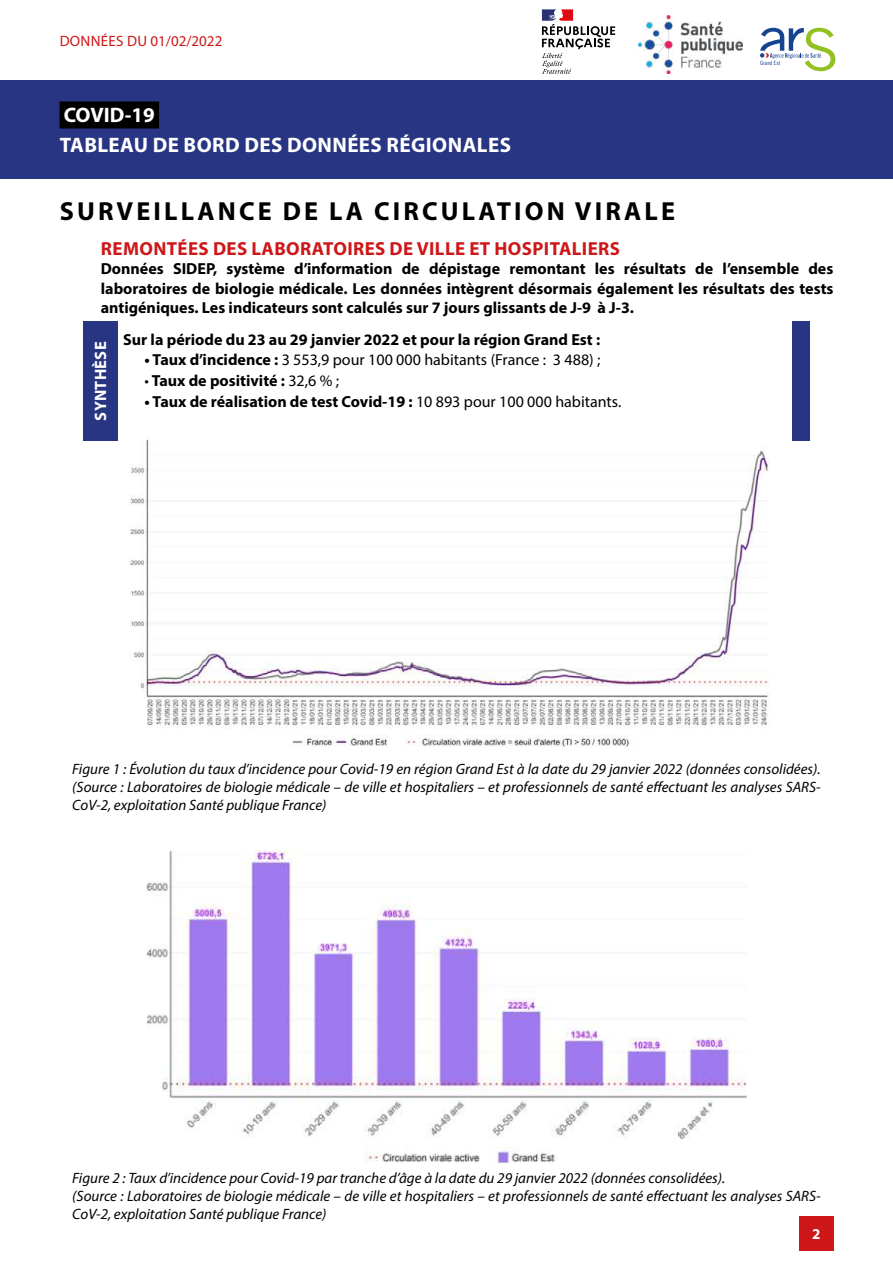
<style>
.page{position:relative;width:893px;height:1263px;background:#fff}
.page>*{position:absolute;margin:0;border:0;box-sizing:border-box;transform-origin:0 0}
.t1{font:700 26.25px "Myriad Pro";letter-spacing:.12em;color:#000}
.t2{font:700 21px/29.4px "Myriad Pro";letter-spacing:.02em;color:#fff}
.t3{font:700 18.9px "Myriad Pro";letter-spacing:.02em;color:#cd1719}
.t4{font:700 16.5px "Myriad Pro";letter-spacing:.02em;color:#fff}
.t5{font:700 16.05px/19.2px "Myriad Pro";color:#000;text-align:justify}
.t6{font:16.05px "Myriad Pro";color:#000}
.t7{font:italic 15px/18px "Myriad Pro";color:#000;text-align:justify}
.t8{font:15px "Myriad Pro";letter-spacing:.02em;color:#cd1719}
.t9{font:700 15px "Myriad Pro";color:#fff}
.t10{font:5.85px "Trade Gothic LT Std Cn 18";color:#154390}
.s1{font-weight:700}
.s2{font-weight:400}
</style>
<div class="page">
<div style="left:0;top:80px;width:893px;height:99px;background:#283583"></div>
<div style="left:60px;top:101px;width:99px;height:27px;background:#000"></div>
<div style="left:799px;top:1216px;width:34px;height:34px;background:#cd1719"></div>
<img style="left:638px;top:15px;width:104px;height:59px">
<svg style="left:760px;top:28px;width:75px;height:43px"></svg>
<svg style="left:542px;top:9px;width:73px;height:65px"></svg>
<img style="left:129px;top:439px;width:640px;height:308px">
<img style="left:147px;top:851px;width:599px;height:312px">
<div style="left:83px;top:321px;width:34px;height:120px;background:#283583"></div>
<div style="left:793px;top:321px;width:17px;height:120px;background:#283583"></div>
<p class="t8" style="left:60px;top:31px;width:164px">DONNÉES DU 01/02/2022</p>
<h2 class="t2" style="left:60px;top:100px;width:453px">COVID-19<br>TABLEAU DE BORD DES DONNÉES RÉGIONALES</h2>
<p class="t10" style="left:760px;top:59px;width:22px">Grand Est</p>
<h1 class="t1" style="left:60px;top:194px;width:617px">SURVEILLANCE DE LA CIRCULATION VIRALE</h1>
<p class="t3" style="left:101px;top:237px;width:520px">REMONTÉES DES LABORATOIRES DE VILLE ET HOSPITALIERS</p>
<p class="t5" style="left:101px;top:259px;width:734px">Données SIDEP, système d’information de dépistage remontant les résultats de l’ensemble des laboratoires de biologie médicale. Les données intègrent désormais également les résultats des tests antigéniques. Les indicateurs sont calculés sur 7 jours glissants de J-9 à J-3.</p>
<p class="t5" style="left:123px;top:329px;width:478px">Sur la période du 23 au 29 janvier 2022 et pour la région Grand Est :</p>
<p class="t6" style="left:145px;top:350px;width:457px"><span class="s1">• Taux d’incidence :</span> 3 553,9 pour 100 000 habitants (France : 3 488) ;</p>
<p class="t5" style="left:145px;top:370px;width:196px"><span class="s2">•</span> Taux de positivité : <span class="s2">32,6 % ;</span></p>
<p class="t5" style="left:145px;top:391px;width:478px">• Taux de réalisation de test Covid-19 : <span class="s2">10 893 pour 100 000 habitants.</span></p>
<p class="t4" style="left:90px;top:421px;width:81px;rotate:-90deg">SYNTHÈSE</p>
<p class="t7" style="left:72px;top:760px;width:750px">Figure 1 : Évolution du taux d’incidence pour Covid-19 en région Grand Est à la date du 29 janvier 2022 (données consolidées). (Source : Laboratoires de biologie médicale – de ville et hospitaliers – et professionnels de santé effectuant les analyses SARS-CoV-2, exploitation Santé publique France)</p>
<p class="t7" style="left:72px;top:1169px;width:750px;text-align:left">Figure 2 : Taux d’incidence pour Covid-19 par tranche d’âge à la date du 29 janvier 2022 (données consolidées).<br>(Source : Laboratoires de biologie médicale – de ville et hospitaliers – et professionnels de santé effectuant les analyses SARS-<br>CoV-2, exploitation Santé publique France)</p>
<p class="t9" style="left:812px;top:1224px;width:10px">2</p>
</div>
